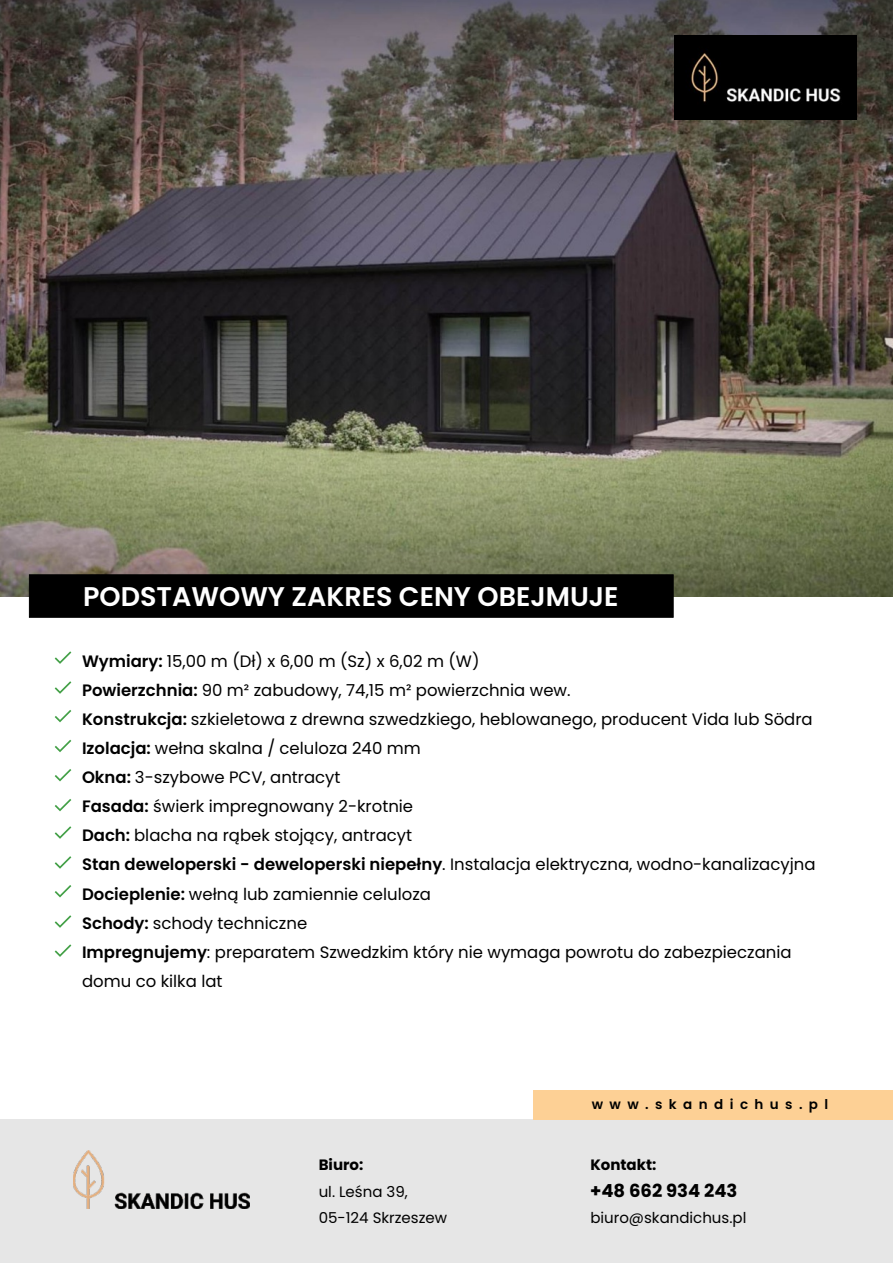
<style>
.page{position:relative;width:893px;height:1263px;background:#fff}
.page>*{position:absolute;margin:0;border:0;box-sizing:border-box;transform-origin:0 0}
.t1{font:600 27px "Poppins";color:#fff}
.t2{font:700 18px "Poppins";color:#000}
.t3{font:16.5px/29.1px "Poppins";color:#000}
.t4{font:15px/26.4px "Poppins";color:#000}
.t5{font:700 15px "Poppins";color:#000}
.t6{font:600 13.5px "Poppins";letter-spacing:.475em;color:#000}
.s1{font-weight:600}
</style>
<div class="page">
<img style="left:0;top:0;width:893px;height:598px">
<div style="left:0;top:1120px;width:893px;height:143px;background:#e6e6e6"></div>
<div style="left:533px;top:1090px;width:360px;height:30px;background:#fdd095"></div>
<img style="left:675px;top:35px;width:181px;height:85px">
<div style="left:29px;top:574px;width:645px;height:44px;background:#000"></div>
<svg style="left:55px;top:651px;width:16px;height:13px"></svg>
<svg style="left:55px;top:681px;width:16px;height:13px"></svg>
<svg style="left:55px;top:710px;width:16px;height:12px"></svg>
<svg style="left:55px;top:740px;width:16px;height:12px"></svg>
<svg style="left:55px;top:769px;width:16px;height:12px"></svg>
<svg style="left:55px;top:799px;width:16px;height:12px"></svg>
<svg style="left:55px;top:826px;width:16px;height:13px"></svg>
<svg style="left:55px;top:856px;width:16px;height:13px"></svg>
<svg style="left:55px;top:885px;width:16px;height:12px"></svg>
<svg style="left:55px;top:915px;width:16px;height:13px"></svg>
<img style="left:74px;top:1151px;width:176px;height:57px">
<svg style="left:55px;top:944px;width:16px;height:13px"></svg>
<h1 class="t1" style="left:83px;top:577px;width:537px">PODSTAWOWY ZAKRES CENY OBEJMUJE</h1>
<p class="t3" style="left:82px;top:647px;width:735px"><span class="s1">Wymiary:</span> 15,00 m (Dł) x 6,00 m (Sz) x 6,02 m (W)<br><span class="s1">Powierzchnia:</span> 90 m² zabudowy, 74,15 m² powierzchnia wew.<br><span class="s1">Konstrukcja:</span> szkieletowa z drewna szwedzkiego, heblowanego, producent Vida lub Södra <span class="s1">Izolacja:</span> wełna skalna / celuloza 240 mm<br><span class="s1">Okna:</span> 3-szybowe PCV, antracyt<br><span class="s1">Fasada:</span> świerk impregnowany 2-krotnie<br><span class="s1">Dach:</span> blacha na rąbek stojący, antracyt<br><span class="s1">Stan deweloperski - deweloperski niepełny</span>. Instalacja elektryczna, wodno-kanalizacyjna <span class="s1">Docieplenie:</span> wełną lub zamiennie celuloza<br><span class="s1">Schody:</span> schody techniczne<br><span class="s1">Impregnujemy</span>: preparatem Szwedzkim który nie wymaga powrotu do zabezpieczania domu co kilka lat</p>
<p class="t6" style="left:592px;top:1095px;width:238px">www.skandichus.pl</p>
<p class="t5" style="left:319px;top:1154px;width:46px">Biuro:</p>
<p class="t4" style="left:319px;top:1178px;width:130px">ul. Leśna 39,<br>05-124 Skrzeszew</p>
<p class="t2" style="left:590px;top:1177px;width:149px">+48 662 934 243</p>
<p class="t5" style="left:590px;top:1154px;width:68px">Kontakt:</p>
<p class="t4" style="left:590px;top:1204px;width:158px">biuro@skandichus.pl</p>
</div>
